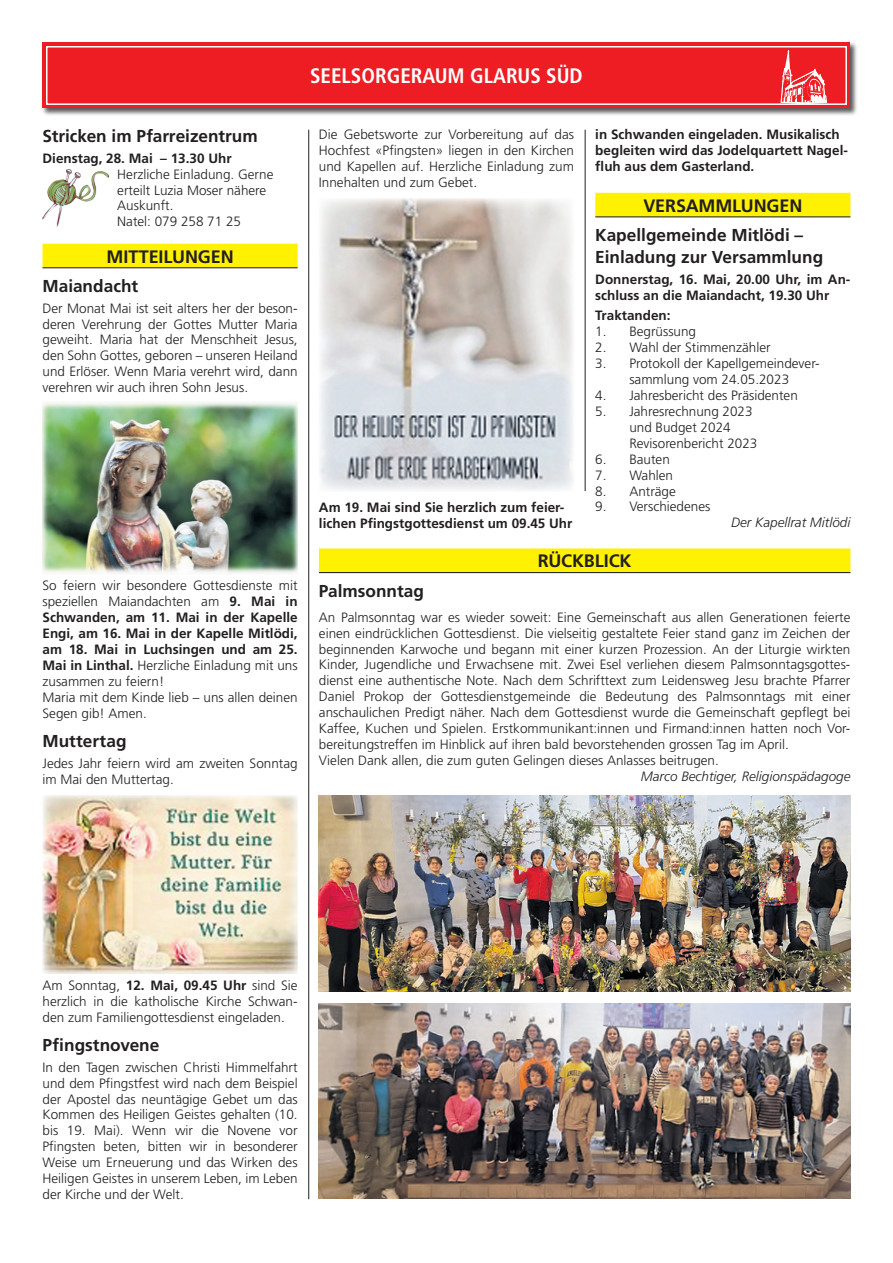
<style>
.page{position:relative;width:893px;height:1263px;background:#fff}
.page>*{position:absolute;margin:0;border:0;box-sizing:border-box;transform-origin:0 0}
.t1{font:700 condensed 21px "Frutiger LT Pro";color:#fff}
.t2{font:700 18px "Frutiger LT Pro";letter-spacing:-.01em;color:#231f20}
.t3{font:700 17.25px/21.3px "Frutiger LT Pro";color:#231f20}
.t4{font:300 13.5px/15.9px "Frutiger LT Pro";color:#231f20}
.t5{font:700 13.5px/15.9px "Frutiger LT Pro";color:#231f20}
.t6{font:italic 300 13.5px "Frutiger LT Pro";color:#231f20}
.s1{font-weight:700}
</style>
<div class="page">
<hr style="left:308px;top:130px;width:1px;height:1069px;background:#231f20">
<hr style="left:585px;top:130px;width:1px;height:361px;background:#231f20">
<div style="left:41px;top:41px;width:817px;height:75px;background:#231f20;opacity:.75"></div>
<div style="left:43px;top:43px;width:807px;height:65px;background:#ee1d23"></div>
<div style="left:46px;top:46px;width:801px;height:59px;border:2px solid #fff"></div>
<svg style="left:780px;top:41px;width:47px;height:64px"></svg>
<div style="left:43px;top:244px;width:255px;height:24px;background:#fff101"></div>
<hr style="left:43px;top:267px;width:255px;height:1px;background:#231f20">
<img style="left:43px;top:169px;width:66px;height:57px">
<img style="left:43px;top:402px;width:255px;height:171px">
<img style="left:43px;top:795px;width:255px;height:179px">
<div style="left:319px;top:548px;width:531px;height:24px;background:#fff101"></div>
<hr style="left:319px;top:572px;width:531px;height:1px;background:#231f20">
<img style="left:319px;top:796px;width:531px;height:195px">
<img style="left:319px;top:1003px;width:531px;height:196px">
<img style="left:320px;top:198px;width:253px;height:292px">
<div style="left:595px;top:193px;width:255px;height:24px;background:#fff101"></div>
<hr style="left:595px;top:216px;width:255px;height:1px;background:#231f20">
<h1 class="t1" style="left:310px;top:63px;width:274px">SEELSORGERAUM GLARUS SÜD</h1>
<p class="t3" style="left:43px;top:126px;width:217px">Stricken im Pfarreizentrum</p>
<p class="t5" style="left:43px;top:150px;width:191px">Dienstag, 28. Mai – 13.30 Uhr</p>
<p class="t4" style="left:117px;top:166px;width:158px">Herzliche Einladung. Gerne erteilt Luzia Moser nähere<br>Auskunft.<br>Natel: 079 258 71 25</p>
<h2 class="t2" style="left:107px;top:246px;width:129px">MITTEILUNGEN</h2>
<p class="t3" style="left:43px;top:276px;width:97px">Maiandacht</p>
<p class="t4" style="left:43px;top:300px;width:257px;text-align:justify">Der Monat Mai ist seit alters her der beson&shy;deren Verehrung der Gottes Mutter Maria geweiht. Maria hat der Menschheit Jesus, den Sohn Gottes, geboren – unseren Heiland und Erlöser. Wenn Maria verehrt wird, dann verehren wir auch ihren Sohn Jesus.</p>
<p class="t4" style="left:43px;top:577px;width:257px">So feiern wir besondere Gottesdienste mit speziellen Maiandachten am <span class="s1">9. Mai in Schwanden, am 11. Mai in der Kapelle Engi, am 16. Mai in der Kapelle Mitlödi, am 18. Mai in Luchsingen und am 25.<br>Mai in Linthal.</span> Herzliche Einladung mit uns zusammen zu feiern!<br>Maria mit dem Kinde lieb – uns allen deinen Segen gib! Amen.</p>
<p class="t3" style="left:43px;top:731px;width:86px">Muttertag</p>
<p class="t4" style="left:43px;top:755px;width:257px">Jedes Jahr feiern wird am zweiten Sonntag im Mai den Muttertag.</p>
<p class="t4" style="left:319px;top:126px;width:257px;text-align:justify">Die Gebetsworte zur Vorbereitung auf das Hochfest «Pfingsten» liegen in den Kirchen und Kapellen auf. Herzliche Einladung zum Innehalten und zum Gebet.</p>
<p class="t5" style="left:319px;top:499px;width:255px">Am 19. Mai sind Sie herzlich zum feier&shy;lichen Pfingstgottesdienst um 09.45 Uhr</p>
<p class="t5" style="left:595px;top:127px;width:254px">in Schwanden eingeladen. Musikalisch begleiten wird das Jodelquartett Nagel&shy;fluh aus dem Gasterland.</p>
<h2 class="t2" style="left:643px;top:195px;width:160px">VERSAMMLUNGEN</h2>
<p class="t3" style="left:595px;top:225px;width:229px">Kapellgemeinde Mitlödi –<br>Einladung zur Versammlung</p>
<p class="t5" style="left:595px;top:271px;width:257px">Donnerstag, 16. Mai, 20.00 Uhr, im An&shy;schluss an die Maiandacht, 19.30 Uhr</p>
<p class="t5" style="left:595px;top:307px;width:77px">Traktanden:</p>
<p class="t4" style="left:595px;top:324px;width:102px">1. Begrüssung</p>
<p class="t4" style="left:595px;top:339px;width:177px">2. Wahl der Stimmenzähler</p>
<p class="t4" style="left:595px;top:355px;width:226px;text-align:center">3. Protokoll der Kapellgemeindever&shy;sammlung vom 24.05.2023</p>
<p class="t4" style="left:595px;top:387px;width:204px">4. Jahresbericht des Präsidenten</p>
<p class="t4" style="left:629px;top:403px;width:130px;text-indent:-34px">5. Jahresrechnung 2023 und Budget 2024<br>Revisorenbericht 2023</p>
<p class="t4" style="left:595px;top:451px;width:76px">6. Bauten</p>
<p class="t4" style="left:595px;top:467px;width:79px">7. Wahlen</p>
<p class="t4" style="left:595px;top:483px;width:82px">8. Anträge</p>
<p class="t4" style="left:595px;top:499px;width:117px">9. Verschiedenes</p>
<p class="t6" style="left:731px;top:515px;width:121px">Der Kapellrat Mitlödi</p>
<h2 class="t2" style="left:538px;top:550px;width:95px">RÜCKBLICK</h2>
<p class="t3" style="left:319px;top:580px;width:107px">Palmsonntag</p>
<p class="t4" style="left:319px;top:609px;width:533px">An Palmsonntag war es wieder soweit: Eine Gemeinschaft aus allen Generationen feierte einen eindrücklichen Gottesdienst. Die vielseitig gestaltete Feier stand ganz im Zeichen der beginnenden Karwoche und begann mit einer kurzen Prozession. An der Liturgie wirkten Kinder, Jugendliche und Erwachsene mit. Zwei Esel verliehen diesem Palmsonntagsgottes&shy;dienst eine authentische Note. Nach dem Schrifttext zum Leidensweg Jesu brachte Pfarrer Daniel Prokop der Gottesdienstgemeinde die Bedeutung des Palmsonntags mit einer anschaulichen Predigt näher. Nach dem Gottesdienst wurde die Gemeinschaft gepflegt bei Kaffee, Kuchen und Spielen. Erstkommunikant:innen und Firmand:innen hatten noch Vor&shy;bereitungstreffen im Hinblick auf ihren bald bevorstehenden grossen Tag im April.<br>Vielen Dank allen, die zum guten Gelingen dieses Anlasses beitrugen.</p>
<p class="t6" style="left:641px;top:768px;width:211px">Marco Bechtiger, Religionspädagoge</p>
<p class="t4" style="left:43px;top:977px;width:257px;text-align:justify">Am Sonntag, <span class="s1">12. Mai, 09.45 Uhr</span> sind Sie herzlich in die katholische Kirche Schwan&shy;den zum Familiengottesdienst eingeladen.</p>
<p class="t3" style="left:43px;top:1035px;width:118px">Pfingstnovene</p>
<p class="t4" style="left:43px;top:1059px;width:257px;text-align:justify">In den Tagen zwischen Christi Himmelfahrt und dem Pfingstfest wird nach dem Beispiel der Apostel das neuntägige Gebet um das Kommen des Heiligen Geistes gehalten (10. bis 19. Mai). Wenn wir die Novene vor Pfingsten beten, bitten wir in besonderer Weise um Erneuerung und das Wirken des Heiligen Geistes in unserem Leben, im Leben der Kirche und der Welt.</p>
</div>
